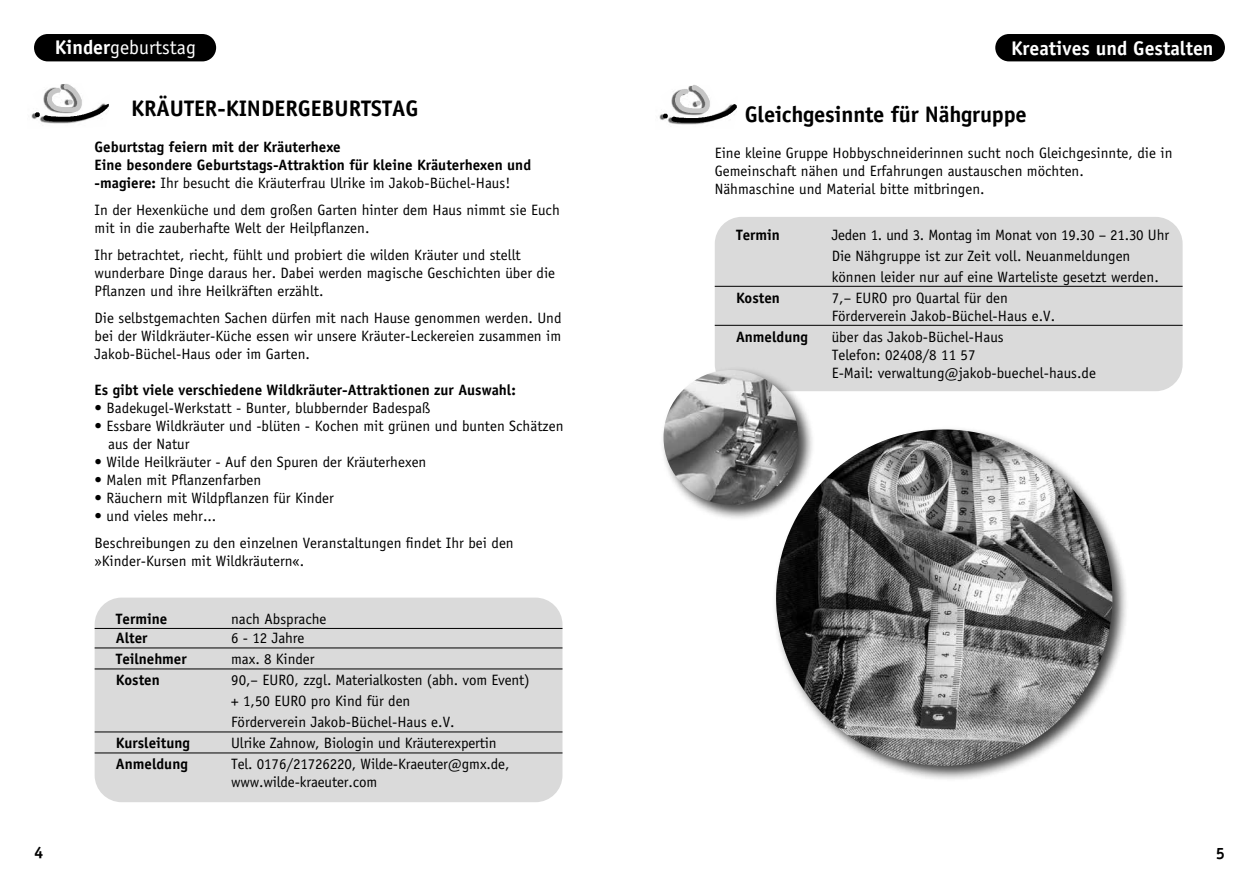
<style>
.page{position:relative;width:1259px;height:893px;background:#fff}
.page>*{position:absolute;margin:0;border:0;box-sizing:border-box;transform-origin:0 0}
.t1{font:700 22.5px "Officina Sans";letter-spacing:-.01em;color:#000}
.t2{font:700 19.8px "Officina Sans";color:#fff}
.t3{font:19.8px "Officina Sans";color:#fff}
.t4{font:700 16.5px "Officina Sans";color:#000}
.t5{font:15px/18px "Officina Sans";color:#000}
.t6{font:700 15px/18px "Officina Sans";color:#000}
.s1{font-weight:700}
.s2{font-weight:400}
</style>
<div class="page">
<div style="left:95px;top:598px;width:467px;height:204px;background:#dadada;border-radius:27px"></div>
<hr style="left:95px;top:628px;width:467px;height:1px;background:#000">
<hr style="left:95px;top:648px;width:467px;height:1px;background:#000">
<hr style="left:95px;top:669px;width:467px;height:1px;background:#000">
<hr style="left:95px;top:732px;width:467px;height:1px;background:#000">
<hr style="left:95px;top:753px;width:467px;height:1px;background:#000">
<div style="left:772px;top:426px;width:356px;height:356px;background:#000;opacity:.75"></div>
<img style="left:776px;top:429px;width:336px;height:337px;border-radius:168px">
<div style="left:715px;top:217px;width:467px;height:174px;background:#dadada;border-radius:27px"></div>
<hr style="left:715px;top:286px;width:467px;height:1px;background:#000">
<hr style="left:715px;top:325px;width:467px;height:1px;background:#000">
<img style="left:659px;top:104px;width:78px;height:21px">
<img style="left:661px;top:104px;width:60px;height:13px">
<img style="left:668px;top:85px;width:46px;height:31px">
<img style="left:31px;top:103px;width:78px;height:21px">
<img style="left:33px;top:103px;width:60px;height:12px">
<img style="left:41px;top:84px;width:45px;height:31px">
<div style="left:660px;top:366px;width:155px;height:155px;background:#000;opacity:.75"></div>
<img style="left:663px;top:370px;width:135px;height:135px;border-radius:67px">
<div style="left:34px;top:34px;width:182px;height:27px;background:#000;border-radius:14px"></div>
<div style="left:995px;top:34px;width:230px;height:27px;background:#000;border-radius:14px"></div>
<h2 class="t3" style="left:55px;top:36px;width:143px"><span class="s1">Kinder</span>geburtstag</h2>
<h2 class="t2" style="left:1011px;top:36px;width:204px">Kreatives und Gestalten</h2>
<h1 class="t1" style="left:131px;top:94px;width:289px">KRÄUTER-KINDERGEBURTSTAG</h1>
<p class="t6" style="left:95px;top:138px;width:438px">Geburtstag feiern mit der Kräuterhexe<br>Eine besondere Geburtstags-Attraktion für kleine Kräuterhexen und -magiere: <span class="s2">Ihr besucht die Kräuterfrau Ulrike im Jakob-Büchel-Haus!</span></p>
<p class="t5" style="left:95px;top:201px;width:467px">In der Hexenküche und dem großen Garten hinter dem Haus nimmt sie Euch mit in die zauberhafte Welt der Heilpflanzen.</p>
<p class="t5" style="left:95px;top:246px;width:462px">Ihr betrachtet, riecht, fühlt und probiert die wilden Kräuter und stellt wunderbare Dinge daraus her. Dabei werden magische Geschichten über die<br>Pflanzen und ihre Heilkräften erzählt.</p>
<p class="t5" style="left:95px;top:309px;width:468px;text-align:justify">Die selbstgemachten Sachen dürfen mit nach Hause genommen werden. Und bei der Wildkräuter-Küche essen wir unsere Kräuter-Leckereien zusammen im Jakob-Büchel-Haus oder im Garten.</p>
<p class="t6" style="left:95px;top:381px;width:423px">Es gibt viele verschiedene Wildkräuter-Attraktionen zur Auswahl:</p>
<p class="t5" style="left:95px;top:399px;width:337px">• Badekugel-Werkstatt - Bunter, blubbernder Badespaß</p>
<p class="t5" style="left:108px;top:417px;width:457px;text-indent:-13px">• Essbare Wildkräuter und -blüten - Kochen mit grünen und bunten Schätzen aus der Natur</p>
<p class="t5" style="left:95px;top:453px;width:333px">• Wilde Heilkräuter - Auf den Spuren der Kräuterhexen</p>
<p class="t5" style="left:95px;top:471px;width:168px">• Malen mit Pflanzenfarben</p>
<p class="t5" style="left:95px;top:489px;width:241px">• Räuchern mit Wildpflanzen für Kinder</p>
<p class="t5" style="left:95px;top:502px;width:420px;line-height:27px">• und vieles mehr...<br>Beschreibungen zu den einzelnen Veranstaltungen findet Ihr bei den</p>
<p class="t5" style="left:95px;top:552px;width:209px">»Kinder-Kursen mit Wildkräutern«.</p>
<p class="t6" style="left:116px;top:609px;width:53px">Termine</p>
<p class="t5" style="left:231px;top:610px;width:97px">nach Absprache</p>
<p class="t6" style="left:116px;top:629px;width:33px">Alter</p>
<p class="t5" style="left:231px;top:629px;width:75px">6 - 12 Jahre</p>
<p class="t6" style="left:116px;top:650px;width:72px">Teilnehmer</p>
<p class="t5" style="left:231px;top:650px;width:85px">max. 8 Kinder</p>
<p class="t6" style="left:116px;top:671px;width:45px">Kosten</p>
<p class="t5" style="left:231px;top:670px;width:300px;line-height:21px">90,– EURO, zzgl. Materialkosten (abh. vom Event) + 1,50 EURO pro Kind für den<br>Förderverein Jakob-Büchel-Haus e.V.</p>
<p class="t6" style="left:116px;top:734px;width:76px">Kursleitung</p>
<p class="t5" style="left:231px;top:734px;width:267px">Ulrike Zahnow, Biologin und Kräuterexpertin</p>
<p class="t6" style="left:116px;top:755px;width:73px">Anmeldung</p>
<p class="t5" style="left:231px;top:755px;width:280px">Tel. 0176/21726220, Wilde-Kraeuter@gmx. de, www.wilde-kraeuter. com</p>
<h1 class="t1" style="left:745px;top:100px;width:283px">Gleichgesinnte für Nähgruppe</h1>
<p class="t5" style="left:715px;top:144px;width:459px">Eine kleine Gruppe Hobbyschneiderinnen sucht noch Gleichgesinnte, die in<br>Gemeinschaft nähen und Erfahrungen austauschen möchten.<br>Nähmaschine und Material bitte mitbringen.</p>
<p class="t6" style="left:736px;top:225px;width:45px">Termin</p>
<p class="t5" style="left:831px;top:224px;width:339px;line-height:21px">Jeden 1. und 3. Montag im Monat von 19.30 – 21.30 Uhr<br>Die Nähgruppe ist zur Zeit voll. Neuanmeldungen können leider nur auf eine Warteliste gesetzt werden.</p>
<p class="t6" style="left:736px;top:288px;width:45px">Kosten</p>
<p class="t5" style="left:831px;top:289px;width:222px">7,– EURO pro Quartal für den<br>Förderverein Jakob-Büchel-Haus e.V.</p>
<p class="t6" style="left:736px;top:327px;width:73px">Anmeldung</p>
<p class="t5" style="left:831px;top:328px;width:266px">über das Jakob-Büchel-Haus<br>Telefon: 02408/8 11 57<br>E-Mail: verwaltung@jakob-buechel-haus.de</p>
<p class="t4" style="left:34px;top:842px;width:11px">4</p>
<p class="t4" style="left:1215px;top:843px;width:11px">5</p>
</div>
